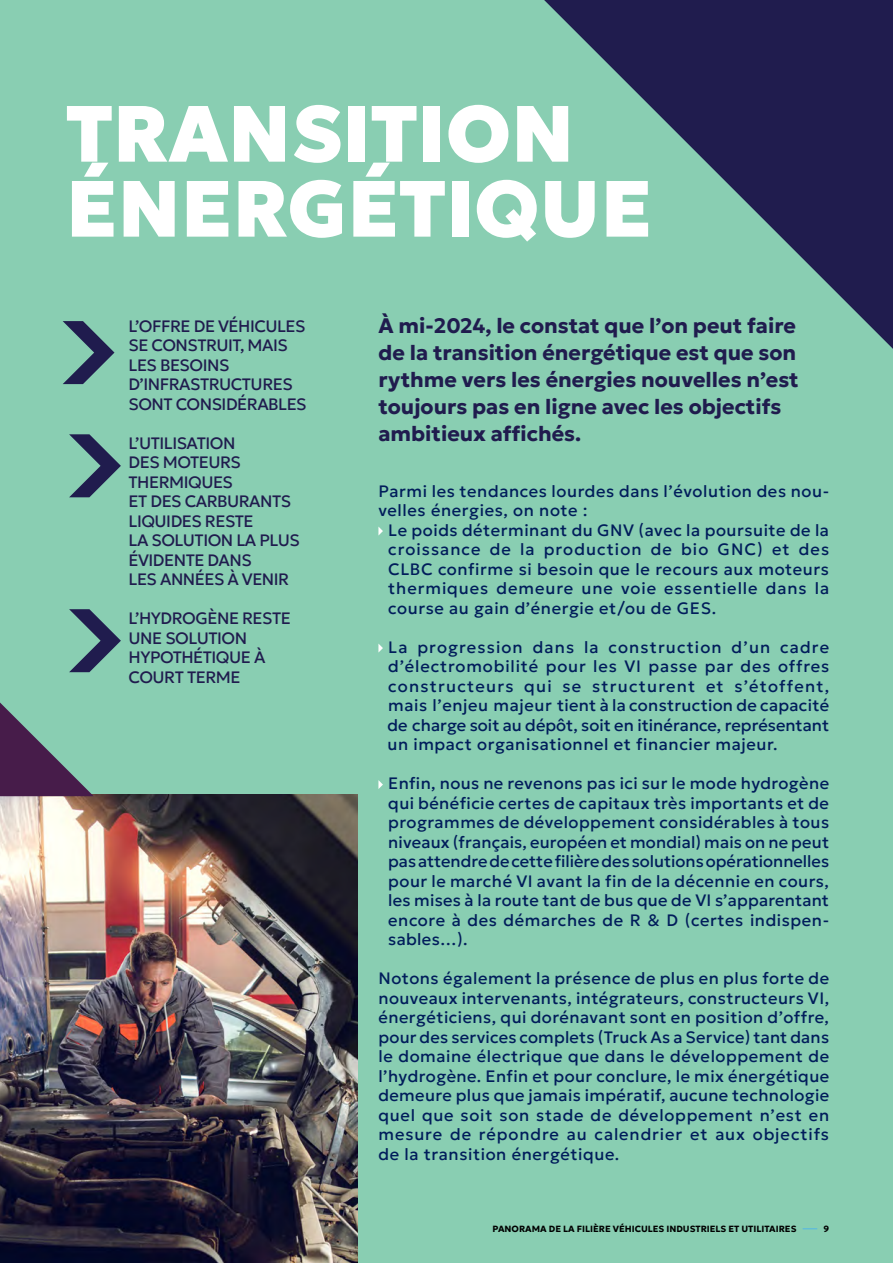
<style>
.page{position:relative;width:893px;height:1263px;background:#89ceb2}
.page>*{position:absolute;margin:0;border:0;box-sizing:border-box;transform-origin:0 0}
.t1{font:900 79.5px/75px "Geologica Cursive";color:#fff}
.t2{font:700 21px/27px "Geologica Cursive";color:#201c4e}
.t3{font:16.5px/19.5px "Geologica Cursive";letter-spacing:.04em;color:#011d5b;text-align:justify}
.t4{font:16.5px/19.5px "Geologica Cursive";letter-spacing:-.03em;color:#201c4e}
.t5{font:16.5px "Geologica Cursive";letter-spacing:.06em;color:#011d5b}
.t6{font:16.5px "Geologica Cursive";letter-spacing:.065em;color:#011d5b}
.t7{font:700 9px "Geologica Cursive";color:#000}
</style>
<div class="page">
<img style="left:0;top:794px;width:357px;height:469px">
<svg style="left:544px;top:0;width:349px;height:349px"></svg>
<svg style="left:0;top:702px;width:94px;height:94px"></svg>
<svg style="left:378px;top:526px;width:5px;height:9px"></svg>
<svg style="left:378px;top:644px;width:5px;height:8px"></svg>
<svg style="left:378px;top:780px;width:5px;height:9px"></svg>
<svg style="left:63px;top:321px;width:51px;height:63px"></svg>
<svg style="left:69px;top:434px;width:52px;height:63px"></svg>
<svg style="left:69px;top:609px;width:52px;height:63px"></svg>
<svg style="left:803px;top:1228px;width:14px;height:1px"></svg>
<h1 class="t1" style="left:66px;top:91px;width:588px">TRANSITION<br>ÉNERGÉTIQUE</h1>
<p class="t4" style="left:129px;top:315px;width:180px">L’OFFRE DE VÉHICULES<br>SE CONSTRUIT, MAIS<br>LES BESOINS<br>D’INFRASTRUCTURES<br>SONT CONSIDÉRABLES</p>
<p class="t4" style="left:129px;top:432px;width:173px">L’UTILISATION<br>DES MOTEURS<br>THERMIQUES<br>ET DES CARBURANTS<br>LIQUIDES RESTE<br>LA SOLUTION LA PLUS<br>ÉVIDENTE DANS<br>LES ANNÉES À VENIR</p>
<p class="t4" style="left:129px;top:607px;width:164px">L’HYDROGÈNE RESTE<br>UNE SOLUTION<br>HYPOTHÉTIQUE À<br>COURT TERME</p>
<p class="t2" style="left:378px;top:311px;width:422px">À mi-2024, le constat que l’on peut faire de la transition énergétique est que son rythme vers les énergies nouvelles n’est toujours pas en ligne avec les objectifs ambitieux affichés.</p>
<p class="t3" style="left:378px;top:480px;width:452px">Parmi les tendances lourdes dans l’évolution des nou-</p>
<p class="t3" style="left:378px;top:499px;width:211px">velles énergies, on note :</p>
<p class="t3" style="left:388px;top:519px;width:442px">Le poids déterminant du GNV (avec la poursuite de la</p>
<p class="t6" style="left:388px;top:535px;width:442px">croissance de la production de bio GNC) et des</p>
<p class="t3" style="left:388px;top:558px;width:442px">CLBC confirme si besoin que le recours aux moteurs</p>
<p class="t5" style="left:388px;top:574px;width:442px">thermiques demeure une voie essentielle dans la</p>
<p class="t3" style="left:388px;top:597px;width:329px">course au gain d’énergie et/ou de GES.</p>
<p class="t3" style="left:387px;top:636px;width:443px">La progression dans la construction d’un cadre d’électromobilité pour les VI passe par des offres constructeurs qui se structurent et s’étoffent, mais l’enjeu majeur tient à la construction de capacité de charge soit au dépôt, soit en itinérance, représentant un impact organisationnel et financier majeur.</p>
<p class="t3" style="left:388px;top:772px;width:442px">Enfin, nous ne revenons pas ici sur le mode hydrogène qui bénéficie certes de capitaux très importants et de programmes de développement considérables à tous niveaux (français, européen et mondial) mais on ne peut pas attendre de cette filière des solutions opérationnelles pour le marché VI avant la fin de la décennie en cours, les mises à la route tant de bus que de VI s’apparentant encore à des démarches de R &amp; D (certes indispen&shy;sables…).</p>
<p class="t3" style="left:378px;top:967px;width:452px">Notons également la présence de plus en plus forte de nouveaux intervenants, intégrateurs, constructeurs VI, énergéticiens, qui dorénavant sont en position d’offre, pour des services complets (Truck As a Service) tant dans le domaine électrique que dans le développement de l’hydrogène. Enfin et pour conclure, le mix énergétique demeure plus que jamais impératif, aucune technologie quel que soit son stade de développement n’est en mesure de répondre au calendrier et aux objectifs de la transition énergétique.</p>
<p class="t7" style="left:492px;top:1221px;width:305px">PANORAMA DE LA FILIÈRE VÉHICULES INDUSTRIELS ET UTILITAIRES</p>
<p class="t7" style="left:823px;top:1221px;width:7px">9</p>
</div>
